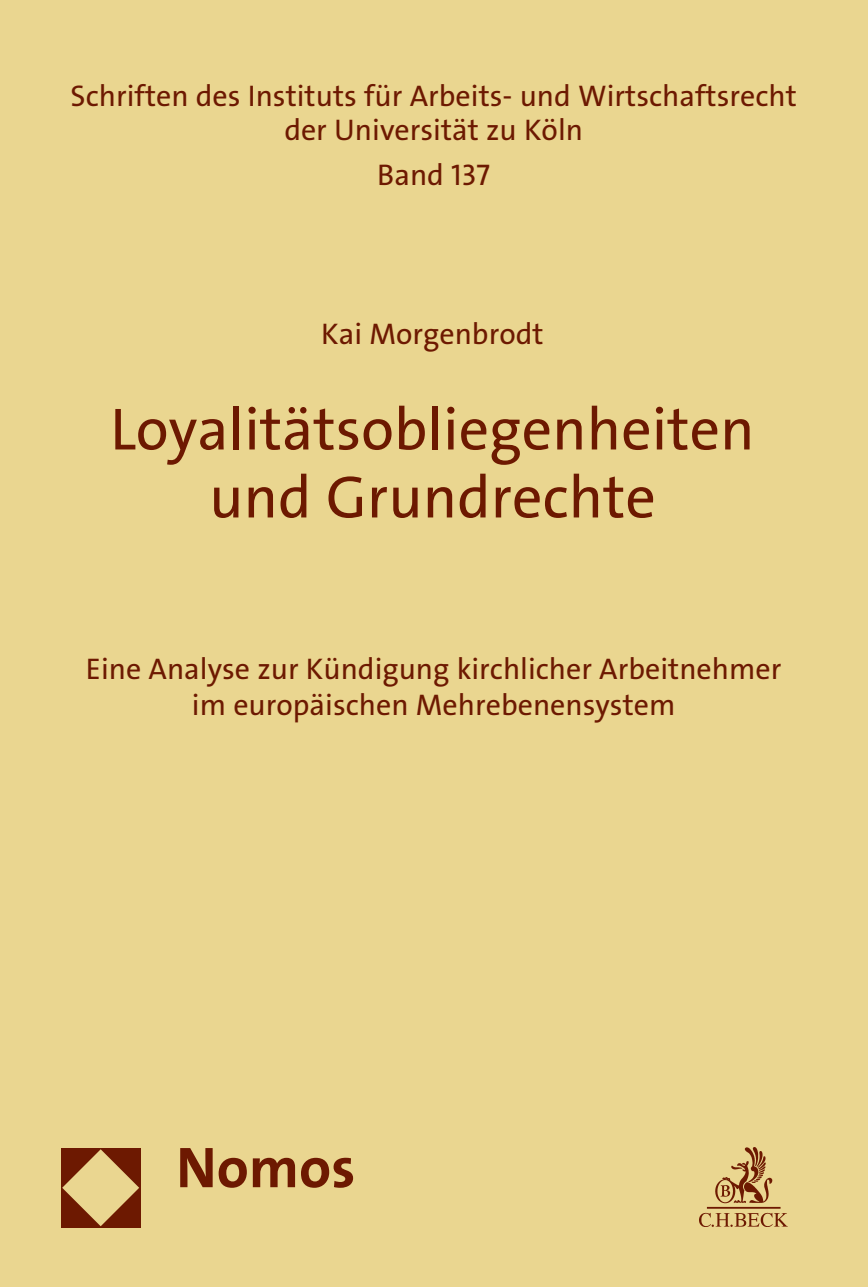
<style>
.page{position:relative;width:868px;height:1287px;background:#fff}
.page>*{position:absolute;margin:0;border:0;box-sizing:border-box;transform-origin:0 0}
.t1{font:60px/68px "The Sans Os F";color:#6d1901;text-align:center}
.t2{font:700 58px "The Sans Os F";color:#6d1901}
.t3{font:30px/34px "The Sans Os F";color:#6d1901;text-align:center}
</style>
<div class="page">
<div style="left:0;top:0;width:867px;height:1287px;background:#ead690"></div>
<div style="left:61px;top:1148px;width:79px;height:79px;background:#6d1901"></div>
<svg style="left:62px;top:1149px;width:77px;height:77px"></svg>
<img style="left:699px;top:1148px;width:88px;height:79px">
<p class="t3" style="left:71px;top:79px;width:727px">Schriften des Instituts für Arbeits- und Wirtschaftsrecht der Universität zu Köln</p>
<p class="t3" style="left:377px;top:158px;width:114px">Band 137</p>
<p class="t3" style="left:321px;top:317px;width:224px">Kai Morgenbrodt</p>
<h1 class="t1" style="left:110px;top:396px;width:645px">Loyalitätsobliegenheiten und Grundrechte</h1>
<p class="t3" style="left:86px;top:651px;width:696px;line-height:36px">Eine Analyse zur Kündigung kirchlicher Arbeitnehmer im europäischen Mehrebenensystem</p>
<h2 class="t2" style="left:176px;top:1130px;width:181px">Nomos</h2>
</div>
